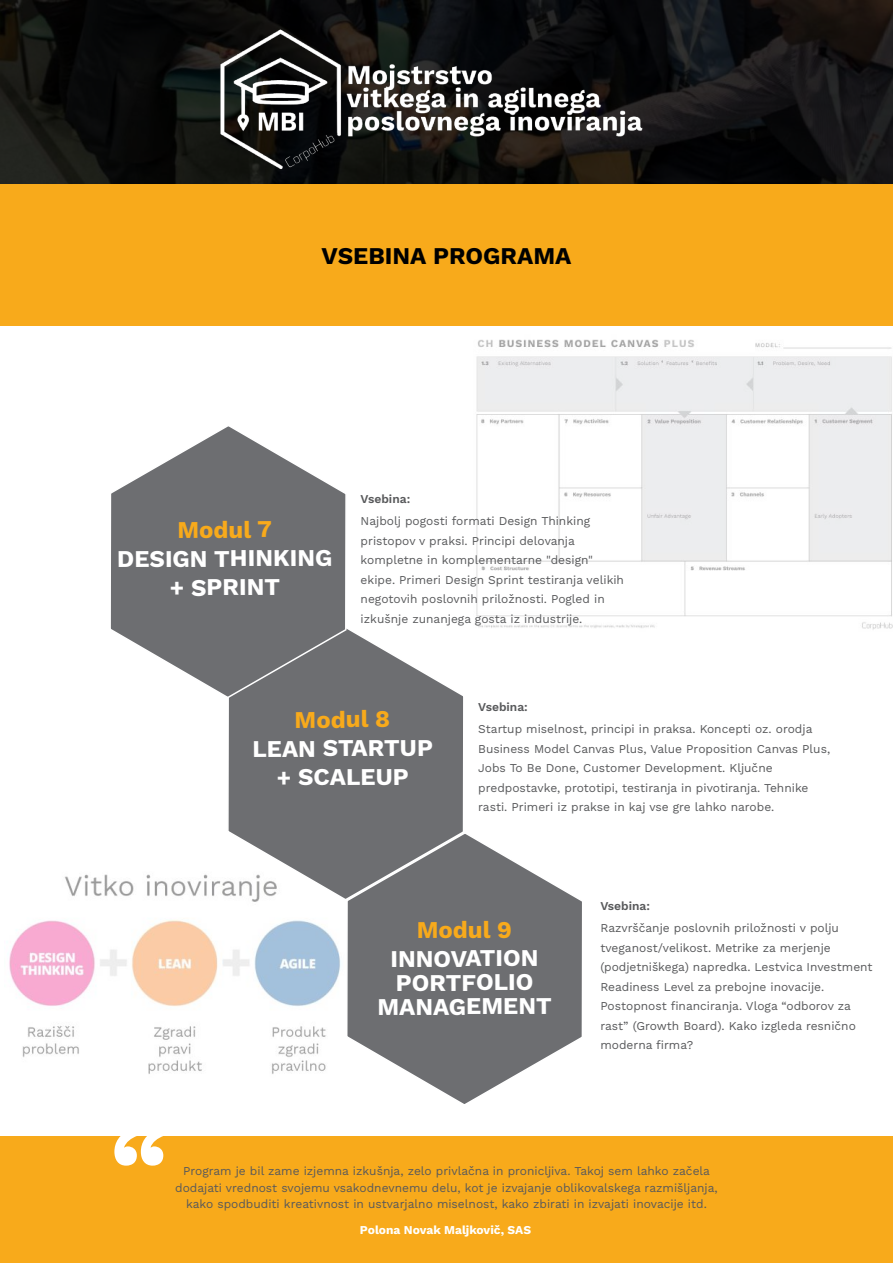
<style>
.page{position:relative;width:893px;height:1263px;background:#fff}
.page>*{position:absolute;margin:0;border:0;box-sizing:border-box;transform-origin:0 0}
.t1{font:700 108px "Work Sans";color:#fff}
.t2{font:700 24px/28.8px "Work Sans";letter-spacing:-.005em;color:#fff;text-align:center}
.t3{font:700 24px "Work Sans";letter-spacing:-.005em;color:#f8aa1b}
.t4{font:700 24px "Work Sans";color:#000}
.t5{font:12px/19.5px "Work Sans";color:#58595b}
.t6{font:700 12px "Work Sans";color:#fff}
.t7{font:600 12px "Work Sans";color:#58595b}
</style>
<div class="page">
<img style="left:476px;top:339px;width:417px;height:291px">
<img style="left:9px;top:874px;width:332px;height:200px">
<div style="left:0;top:0;width:893px;height:192px;background:#000;opacity:.8"></div>
<div style="left:0;top:184px;width:893px;height:142px;background:#f8aa1b"></div>
<div style="left:0;top:1136px;width:893px;height:127px;background:#f8aa1b"></div>
<svg style="left:226px;top:629px;width:238px;height:272px;fill:#6d6e71"></svg>
<svg style="left:110px;top:426px;width:238px;height:273px;fill:#6d6e71"></svg>
<svg style="left:345px;top:831px;width:237px;height:273px;fill:#6d6e71"></svg>
<img style="left:206px;top:17px;width:456px;height:160px">
<h2 class="t4" style="left:321px;top:242px;width:252px">VSEBINA PROGRAMA</h2>
<h2 class="t3" style="left:177px;top:516px;width:96px">Modul 7</h2>
<h2 class="t2" style="left:117px;top:544px;width:217px">DESIGN THINKING + SPRINT</h2>
<p class="t7" style="left:361px;top:495px;width:51px">Vsebina:</p>
<p class="t5" style="left:361px;top:511px;width:265px">Najbolj pogosti formati Design Thinking pristopov v praksi. Principi delovanja kompletne in komplementarne "design" ekipe. Primeri Design Sprint testiranja velikih negotovih poslovnih priložnosti. Pogled in izkušnje zunanjega gosta iz industrije.</p>
<h2 class="t3" style="left:295px;top:706px;width:97px">Modul 8</h2>
<h2 class="t2" style="left:252px;top:734px;width:182px">LEAN STARTUP + SCALEUP</h2>
<p class="t7" style="left:478px;top:702px;width:51px">Vsebina:</p>
<p class="t5" style="left:478px;top:719px;width:353px">Startup miselnost, principi in praksa. Koncepti oz. orodja Business Model Canvas Plus, Value Proposition Canvas Plus, Jobs To Be Done, Customer Development. Ključne predpostavke, prototipi, testiranja in pivotiranja. Tehnike rasti. Primeri iz prakse in kaj vse gre lahko narobe.</p>
<h2 class="t3" style="left:417px;top:916px;width:97px">Modul 9</h2>
<h2 class="t2" style="left:377px;top:946px;width:176px;line-height:24px">INNOVATION<br>PORTFOLIO<br>MANAGEMENT</h2>
<p class="t7" style="left:600px;top:901px;width:51px">Vsebina:</p>
<p class="t5" style="left:600px;top:918px;width:274px">Razvrščanje poslovnih priložnosti v polju tveganost/velikost. Metrike za merjenje (podjetniškega) napredka. Lestvica Investment Readiness Level za prebojne inovacije.<br>Postopnost financiranja. Vloga “odborov za rast” (Growth Board). Kako izgleda resnično moderna firma?</p>
<h1 class="t1" style="left:110px;top:1109px;width:144px">“ <sup>“</sup></h1>
<p class="t5" style="left:175px;top:1163px;width:544px;line-height:16.5px;text-align:center">Program je bil zame izjemna izkušnja, zelo privlačna in pronicljiva. Takoj sem lahko začela dodajati vrednost svojemu vsakodnevnemu delu, kot je izvajanje oblikovalskega razmišljanja, kako spodbuditi kreativnost in ustvarjalno miselnost, kako zbirati in izvajati inovacije itd.</p>
<p class="t6" style="left:360px;top:1223px;width:173px">Polona Novak Maljkovič, SAS</p>
</div>
